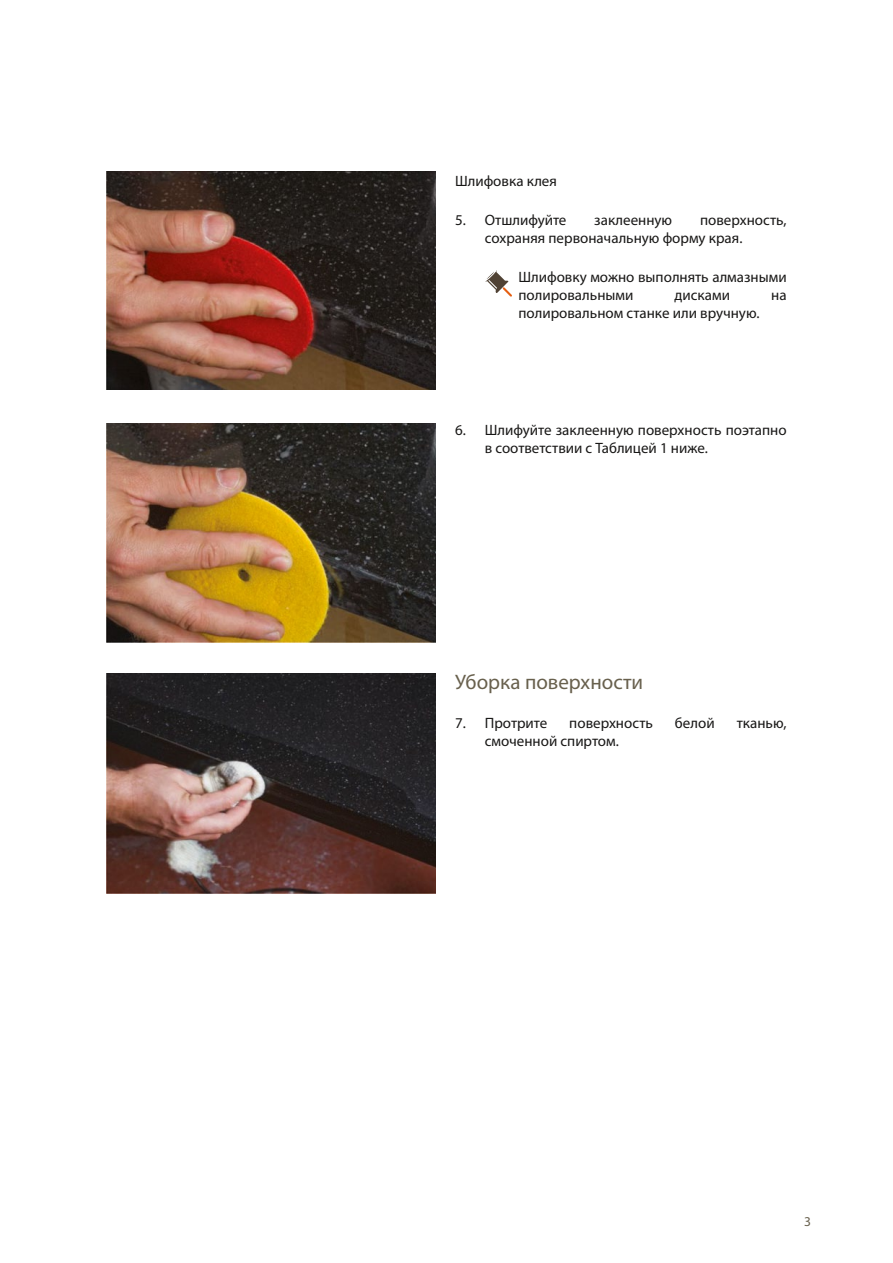
<style>
.page{position:relative;width:893px;height:1263px;background:#fff}
.page>*{position:absolute;margin:0;border:0;box-sizing:border-box;transform-origin:0 0}
.t1{font:21px "Myriad Pro";color:#68604d}
.t2{font:15px/18px "Myriad Pro";color:#181716}
.t3{font:13.5px "Myriad Pro";color:#68604d}
</style>
<div class="page">
<img style="left:106px;top:172px;width:330px;height:218px">
<img style="left:106px;top:423px;width:330px;height:219px">
<img style="left:106px;top:673px;width:330px;height:221px">
<svg style="left:485px;top:270px;width:27px;height:27px"></svg>
<p class="t2" style="left:455px;top:171px;width:104px">Шлифовка клея</p>
<p class="t2" style="left:455px;top:211px;width:113px">5. Отшлифуйте</p>
<p class="t2" style="left:594px;top:211px;width:79px">заклеенную</p>
<p class="t2" style="left:485px;top:211px;width:303px;text-indent:215px">поверхность, сохраняя первоначальную форму края.</p>
<p class="t2" style="left:518px;top:268px;width:270px">Шлифовку можно выполнять алмазными полировальными</p>
<p class="t2" style="left:675px;top:286px;width:57px">дисками</p>
<p class="t2" style="left:771px;top:286px;width:17px">на</p>
<p class="t2" style="left:518px;top:304px;width:243px">полировальном станке или вручную.</p>
<p class="t2" style="left:485px;top:421px;width:303px;text-indent:-30px">6. Шлифуйте заклеенную поверхность поэтапно в соответствии с Таблицей 1 ниже.</p>
<h1 class="t1" style="left:455px;top:669px;width:190px">Уборка поверхности</h1>
<p class="t2" style="left:455px;top:714px;width:94px">7. Протрите</p>
<p class="t2" style="left:569px;top:714px;width:85px">поверхность</p>
<p class="t2" style="left:675px;top:714px;width:41px">белой</p>
<p class="t2" style="left:737px;top:714px;width:51px">тканью,</p>
<p class="t2" style="left:485px;top:732px;width:136px">смоченной спиртом.</p>
<p class="t3" style="left:804px;top:1213px;width:8px">3</p>
</div>
